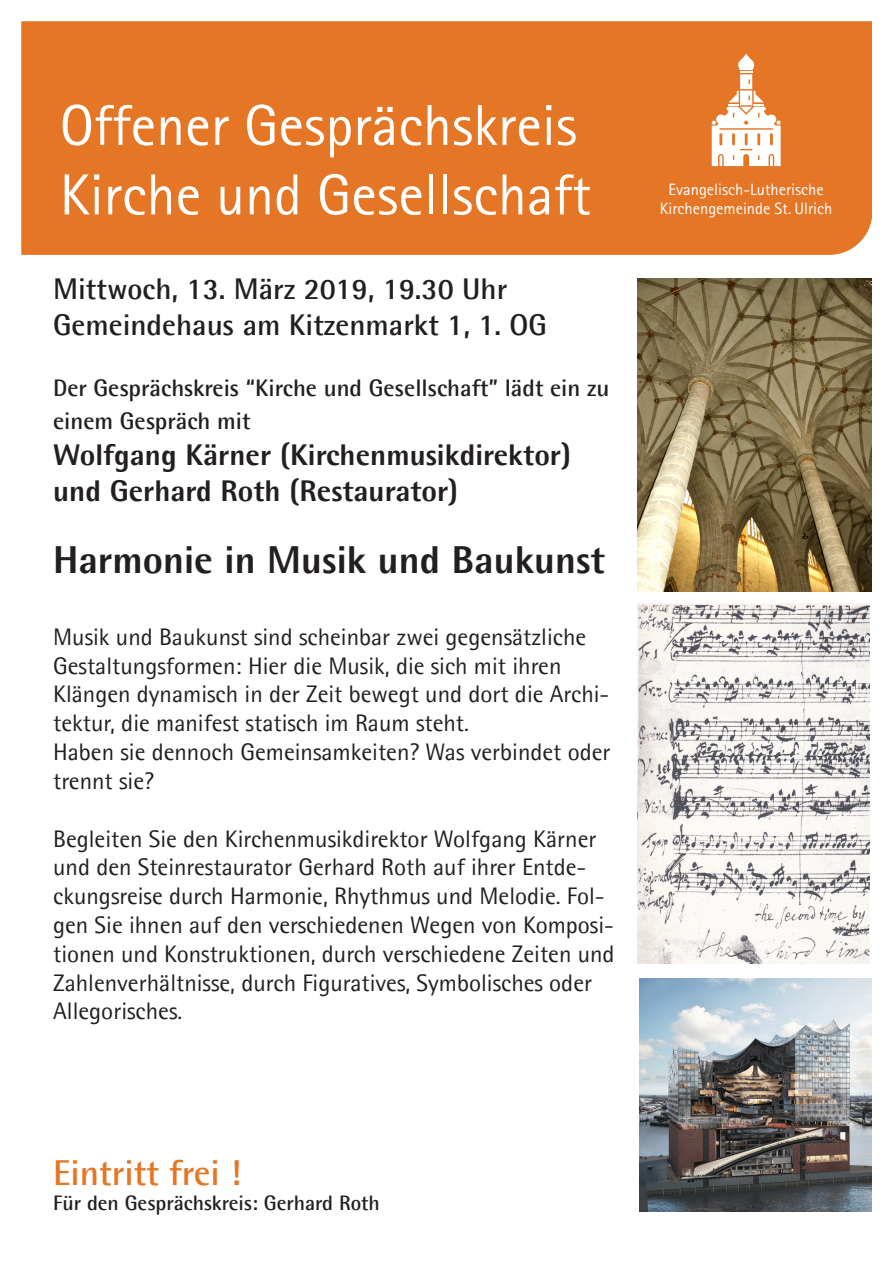
<style>
.page{position:relative;width:893px;height:1263px;background:#fff}
.page>*{position:absolute;margin:0;border:0;box-sizing:border-box;transform-origin:0 0}
.t1{font:57.9px/69.4px "Rotis Sans Serif Std";color:#fff}
.t2{font:800 39px "Agfa Rotis Semisans";color:#231f20}
.t3{font:700 36px "Agfa Rotis Semisans";color:#e47625}
.t4{font:800 30px/36px "Agfa Rotis Semisans";color:#231f20}
.t5{font:700 30px "Agfa Rotis Semisans";color:#231f20}
.t6{font:24px/28.8px "Agfa Rotis Semisans";color:#231f20}
.t7{font:700 24px/32.4px "Agfa Rotis Semisans";color:#231f20}
.t8{font:700 21px "Agfa Rotis Semisans";color:#231f20}
.t9{font:16.5px/19.6px "Rotis Sans Serif Std";color:#fff;text-align:center}
</style>
<div class="page">
<div style="left:21px;top:21px;width:851px;height:234px;background:#e47625"></div>
<svg style="left:712px;top:54px;width:69px;height:112px"></svg>
<img style="left:638px;top:279px;width:233px;height:312px">
<img style="left:639px;top:979px;width:233px;height:233px">
<img style="left:638px;top:604px;width:231px;height:359px">
<p class="t1" style="left:60px;top:90px;width:533px">Offener Gesprächskreis<br>Kirche und Gesellschaft</p>
<p class="t5" style="left:53px;top:271px;width:456px">Mittwoch, 13. März 2019, 19.30 Uhr</p>
<p class="t5" style="left:53px;top:307px;width:495px">Gemeindehaus am Kitzenmarkt 1, 1. OG</p>
<p class="t7" style="left:53px;top:372px;width:558px">Der Gesprächskreis “Kirche und Gesellschaft” lädt ein zu einem Gespräch mit</p>
<p class="t4" style="left:53px;top:436px;width:519px">Wolfgang Kärner (Kirchenmusikdirektor) und Gerhard Roth (Restaurator)</p>
<p class="t2" style="left:53px;top:535px;width:553px">Harmonie in Musik und Baukunst</p>
<p class="t6" style="left:53px;top:622px;width:558px">Musik und Baukunst sind scheinbar zwei gegensätzliche Gestaltungsformen: Hier die Musik, die sich mit ihren Klängen dynamisch in der Zeit bewegt und dort die Archi&shy;tektur, die manifest statisch im Raum steht.</p>
<p class="t6" style="left:53px;top:737px;width:559px">Haben sie dennoch Gemeinsamkeiten? Was verbindet oder trennt sie?</p>
<p class="t6" style="left:53px;top:824px;width:563px">Begleiten Sie den Kirchenmusikdirektor Wolfgang Kärner und den Steinrestaurator Gerhard Roth auf ihrer Entde&shy;ckungsreise durch Harmonie, Rhythmus und Melodie. Fol&shy;gen Sie ihnen auf den verschiedenen Wegen von Komposi&shy;tionen und Konstruktionen, durch verschiedene Zeiten und Zahlenverhältnisse, durch Figuratives, Symbolisches oder Allegorisches.</p>
<p class="t9" style="left:660px;top:179px;width:174px">Evangelisch-Lutherische<br>Kirchengemeinde St. Ulrich</p>
<p class="t3" style="left:53px;top:1150px;width:189px">Eintritt frei !</p>
<p class="t8" style="left:53px;top:1190px;width:328px">Für den Gesprächskreis: Gerhard Roth</p>
</div>
